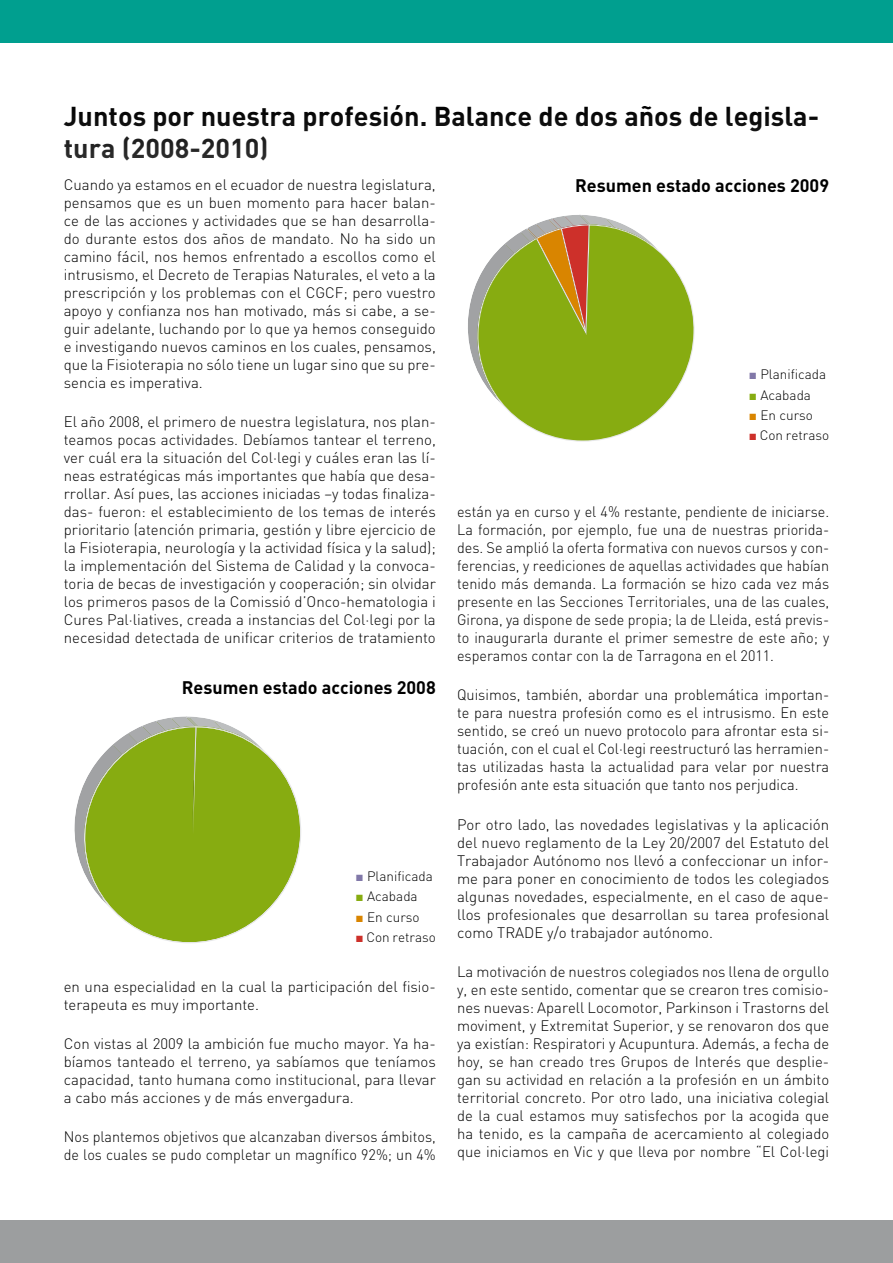
<style>
.page{position:relative;width:893px;height:1263px;background:#fff}
.page>*{position:absolute;margin:0;border:0;box-sizing:border-box;transform-origin:0 0}
.t1{font:700 27px/32.4px "DIN";color:#000}
.t2{font:700 18px "DIN";color:#000}
.t3{font:300 15px/18px "DIN";color:#000;text-align:justify}
.t4{font:300 15px/18px "DIN";color:#000;text-align:justify;scale:.96 1}
.t5{font:300 13.5px "DIN";color:#000}
.s1{font-family:"Arial";font-weight:400;color:#8178a8}
.s2{font-family:"Arial";font-weight:400;color:#87ac11}
.s3{font-family:"Arial";font-weight:400;color:#d98500}
.s4{font-family:"Arial";font-weight:400;color:#cd302a}
</style>
<div class="page">
<svg style="left:468px;top:215px;width:154px;height:152px"></svg>
<svg style="left:476px;top:224px;width:150px;height:218px"></svg>
<svg style="left:477px;top:226px;width:218px;height:214px;fill:#87ac11"></svg>
<svg style="left:74px;top:716px;width:156px;height:151px"></svg>
<svg style="left:82px;top:726px;width:219px;height:217px;fill:#87ac11"></svg>
<div style="left:0;top:0;width:893px;height:43px;background:#009f8f"></div>
<div style="left:0;top:1220px;width:893px;height:43px;background:#9c9e9f"></div>
<h1 class="t1" style="left:64px;top:98px;width:757px">Juntos por nuestra profesión. Balance de dos años de legisla&shy;tura (2008-2010)</h1>
<p class="t3" style="left:64px;top:175px;width:374px">Cuando ya estamos en el ecuador de nuestra legislatura, pensamos que es un buen momento para hacer balan&shy;ce de las acciones y actividades que se han desarrolla&shy;do durante estos dos años de mandato. No ha sido un camino fácil, nos hemos enfrentado a escollos como el intrusismo, el Decreto de Terapias Naturales, el veto a la prescripción y los problemas con el CGCF; pero vuestro apoyo y confianza nos han motivado, más si cabe, a se&shy;guir adelante, luchando por lo que ya hemos conseguido e investigando nuevos caminos en los cuales, pensamos, que la Fisioterapia no sólo tiene un lugar sino que su pre&shy;sencia es imperativa.</p>
<p class="t3" style="left:64px;top:413px;width:374px">El año 2008, el primero de nuestra legislatura, nos plan&shy;teamos pocas actividades. Debíamos tantear el terreno, ver cuál era la situación del Col·legi y cuáles eran las lí&shy;neas estratégicas más importantes que había que desa&shy;rrollar. Así pues, las acciones iniciadas –y todas finaliza&shy;das- fueron: el establecimiento de los temas de interés prioritario (atención primaria, gestión y libre ejercicio de la Fisioterapia, neurología y la actividad física y la salud); la implementación del Sistema de Calidad y la convoca&shy;toria de becas de investigación y cooperación; sin olvidar los primeros pasos de la Comissió d’Onco-hematologia i Cures Pal·liatives, creada a instancias del Col·legi por la necesidad detectada de unificar criterios de tratamiento</p>
<p class="t2" style="left:575px;top:174px;width:256px">Resumen estado acciones 2009</p>
<p class="t5" style="left:749px;top:366px;width:79px"><span class="s1">■</span> Planificada</p>
<p class="t5" style="left:749px;top:386px;width:64px"><span class="s2">■</span> Acabada</p>
<p class="t5" style="left:749px;top:407px;width:66px"><span class="s3">■</span> En curso</p>
<p class="t5" style="left:749px;top:427px;width:82px"><span class="s4">■</span> Con retraso</p>
<p class="t4" style="left:457px;top:502px;width:389px">están ya en curso y el 4% restante, pendiente de iniciarse.<br>La formación, por ejemplo, fue una de nuestras priorida&shy;des. Se amplió la oferta formativa con nuevos cursos y con&shy;ferencias, y reediciones de aquellas actividades que habían tenido más demanda. La formación se hizo cada vez más presente en las Secciones Territoriales, una de las cuales, Girona, ya dispone de sede propia; la de Lleida, está previs&shy;to inaugurarla durante el primer semestre de este año; y esperamos contar con la de Tarragona en el 2011.</p>
<p class="t3" style="left:457px;top:686px;width:374px">Quisimos, también, abordar una problemática importan&shy;te para nuestra profesión como es el intrusismo. En este sentido, se creó un nuevo protocolo para afrontar esta si&shy;tuación, con el cual el Col·legi reestructuró las herramien&shy;tas utilizadas hasta la actualidad para velar por nuestra profesión ante esta situación que tanto nos perjudica.</p>
<p class="t3" style="left:457px;top:815px;width:374px">Por otro lado, las novedades legislativas y la aplicación del nuevo reglamento de la Ley 20/2007 del Estatuto del Trabajador Autónomo nos llevó a confeccionar un infor&shy;me para poner en conocimiento de todos les colegiados algunas novedades, especialmente, en el caso de aque&shy;llos profesionales que desarrollan su tarea profesional como TRADE y/o trabajador autónomo.</p>
<p class="t3" style="left:457px;top:962px;width:374px">La motivación de nuestros colegiados nos llena de orgullo y, en este sentido, comentar que se crearon tres comisio&shy;nes nuevas: Aparell Locomotor, Parkinson i Trastorns del moviment, y Extremitat Superior, y se renovaron dos que ya existían: Respiratori y Acupuntura. Además, a fecha de hoy, se han creado tres Grupos de Interés que desplie&shy;gan su actividad en relación a la profesión en un ámbito territorial concreto. Por otro lado, una iniciativa colegial de la cual estamos muy satisfechos por la acogida que ha tenido, es la campaña de acercamiento al colegiado que iniciamos en Vic y que lleva por nombre “El Col·legi</p>
<p class="t2" style="left:182px;top:675px;width:256px">Resumen estado acciones 2008</p>
<p class="t5" style="left:355px;top:867px;width:79px"><span class="s1">■</span> Planificada</p>
<p class="t5" style="left:355px;top:888px;width:64px"><span class="s2">■</span> Acabada</p>
<p class="t5" style="left:355px;top:908px;width:66px"><span class="s3">■</span> En curso</p>
<p class="t5" style="left:355px;top:929px;width:82px"><span class="s4">■</span> Con retraso</p>
<p class="t3" style="left:64px;top:977px;width:374px">en una especialidad en la cual la participación del fisio&shy;terapeuta es muy importante.</p>
<p class="t3" style="left:64px;top:1034px;width:374px">Con vistas al 2009 la ambición fue mucho mayor. Ya ha&shy;bíamos tanteado el terreno, ya sabíamos que teníamos capacidad, tanto humana como institucional, para llevar a cabo más acciones y de más envergadura.</p>
<p class="t4" style="left:64px;top:1127px;width:389px">Nos plantemos objetivos que alcanzaban diversos ámbitos, de los cuales se pudo completar un magnífico 92%; un 4%</p>
</div>
